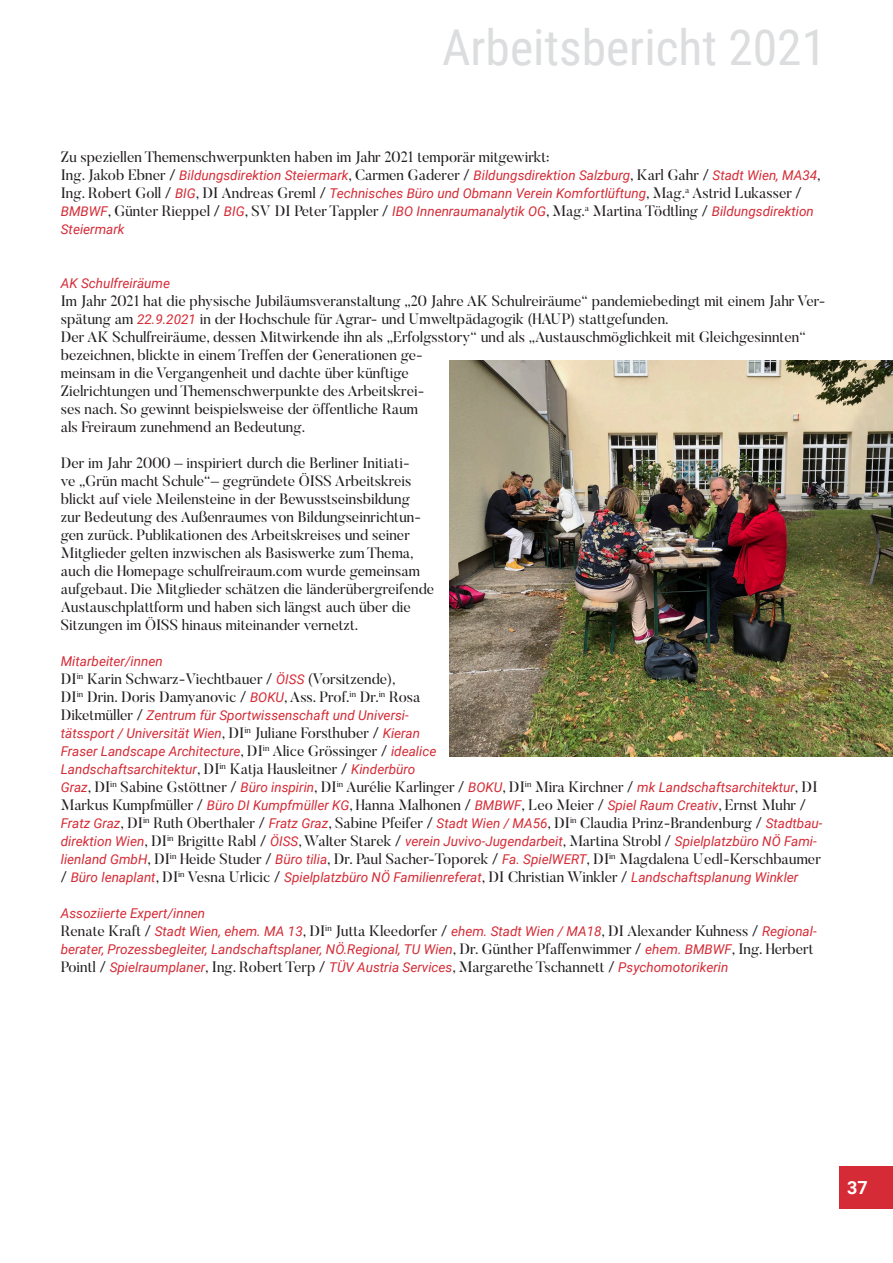
<style>
.page{position:relative;width:893px;height:1263px;background:#fff}
.page>*{position:absolute;margin:0;border:0;box-sizing:border-box;transform-origin:0 0}
.t1{font:49.5px "Roboto Condensed";color:#dcdddf}
.t2{font:700 18px "Roboto";color:#fff}
.t3{font:15px/18px "Butler";color:#231f20}
.t4{font:italic 13.5px/18px "Roboto";color:#d52b36}
.s1{font-family:"Butler";font-style:normal;font-size:15px;color:#231f20}
.s2{font-family:"Roboto";font-style:italic;font-size:13.5px;color:#d52b36}
</style>
<div class="page">
<div style="left:839px;top:1166px;width:54px;height:43px;background:#d52b36"></div>
<img style="left:450px;top:360px;width:443px;height:396px">
<h1 class="t1" style="left:442px;top:13px;width:386px">Arbeitsbericht 2021</h1>
<p class="t3" style="left:61px;top:148px;width:490px">Zu speziellen Themenschwerpunkten haben im Jahr 2021 temporär mitgewirkt:</p>
<p class="t4" style="left:61px;top:166px;width:761px"><span class="s1">Ing. Jakob Ebner /</span> Bildungsdirektion Steiermark<span class="s1">, Carmen Gaderer /</span> Bildungsdirektion Salzburg<span class="s1">, Karl Gahr /</span> Stadt Wien, MA34<span class="s1">,</span></p>
<p class="t3" style="left:61px;top:184px;width:755px">Ing. Robert Goll / <span class="s2">BIG</span>, DI Andreas Greml / <span class="s2">Technisches Büro und Obmann Verein Komfortlüftung</span>, Mag.<sup>a</sup> Astrid Lukasser /<br><span class="s2">BMBWF</span>, Günter Rieppel / <span class="s2">BIG</span>, SV DI Peter Tappler / <span class="s2">IBO Innenraumanalytik OG</span>, Mag.<sup>a</sup> Martina Tödtling / <span class="s2">Bildungsdirektion</span></p>
<p class="t4" style="left:61px;top:220px;width:65px">Steiermark</p>
<p class="t4" style="left:61px;top:274px;width:111px">AK Schulfreiräume</p>
<p class="t3" style="left:61px;top:292px;width:766px">Im Jahr 2021 hat die physische Jubiläumsveranstaltung „20 Jahre AK Schulreiräume“ pandemiebedingt mit einem Jahr Ver&shy;spätung am <span class="s2">22.9.2021</span> in der Hochschule für Agrar- und Umweltpädagogik (HAUP) stattgefunden.</p>
<p class="t3" style="left:61px;top:328px;width:747px">Der AK Schulfreiräume, dessen Mitwirkende ihn als „Erfolgsstory“ und als „Austauschmöglichkeit mit Gleichgesinnten“ bezeichnen, blickte in einem Treffen der Generationen ge-<br>meinsam in die Vergangenheit und dachte über künftige<br>Zielrichtungen und Themenschwerpunkte des Arbeitskrei-<br>ses nach. So gewinnt beispielsweise der öffentliche Raum<br>als Freiraum zunehmend an Bedeutung.</p>
<p class="t3" style="left:61px;top:454px;width:375px">Der im Jahr 2000 – inspiriert durch die Berliner Initiati-<br>ve „Grün macht Schule“– gegründete ÖISS Arbeitskreis blickt auf viele Meilensteine in der Bewusstseinsbildung<br>zur Bedeutung des Außenraumes von Bildungseinrichtun&shy;gen zurück. Publikationen des Arbeitskreises und seiner Mitglieder gelten inzwischen als Basiswerke zum Thema, auch die Homepage schulfreiraum.com wurde gemeinsam aufgebaut. Die Mitglieder schätzen die länderübergreifende Austauschplattform und haben sich längst auch über die Sitzungen im ÖISS hinaus miteinander vernetzt.</p>
<p class="t4" style="left:61px;top:652px;width:103px">Mitarbeiter/innen</p>
<p class="t3" style="left:61px;top:670px;width:361px">DI<sup>in</sup> Karin Schwarz-Viechtbauer / <span class="s2">ÖISS</span> (Vorsitzende),<br>DI<sup>in</sup> Drin. Doris Damyanovic / <span class="s2">BOKU</span>, Ass. Prof.<sup>in</sup> Dr.<sup>in</sup> Rosa</p>
<p class="t4" style="left:61px;top:706px;width:377px"><span class="s1">Diketmüller /</span> Zentrum für Sportwissenschaft und Universi&shy;tätssport / Universität Wien<span class="s1">, DI</span><sup>in</sup> <span class="s1">Juliane Forsthuber /</span> Kieran Fraser Landscape Architecture<span class="s1">, DI</span><sup>in</sup> <span class="s1">Alice Grössinger /</span> idealice Landschaftsarchitektur<span class="s1">, DI</span><sup>in</sup> <span class="s1">Katja Hausleitner /</span> Kinderbüro</p>
<p class="t3" style="left:61px;top:778px;width:763px"><span class="s2">Graz</span>, DI<sup>in</sup> Sabine Gstöttner / <span class="s2">Büro inspirin</span>, DI<sup>in</sup> Aurélie Karlinger / <span class="s2">BOKU</span>, DI<sup>in</sup> Mira Kirchner / <span class="s2">mk Landschaftsarchitektur</span>, DI<br>Markus Kumpfmüller / <span class="s2">Büro DI Kumpfmüller KG</span>, Hanna Malhonen / <span class="s2">BMBWF</span>, Leo Meier / <span class="s2">Spiel Raum Creativ</span>, Ernst Muhr /<br><span class="s2">Fratz Graz</span>, DI<sup>in</sup> Ruth Oberthaler / <span class="s2">Fratz Graz</span>, Sabine Pfeifer / <span class="s2">Stadt Wien / MA56</span>, DI<sup>in</sup> Claudia Prinz-Brandenburg / <span class="s2">Stadtbau-</span></p>
<p class="t4" style="left:61px;top:832px;width:757px">direktion Wien<span class="s1">, DI</span><sup>in</sup> <span class="s1">Brigitte Rabl /</span> ÖISS<span class="s1">, Walter Starek /</span> verein Juvivo-Jugendarbeit<span class="s1">, Martina Strobl /</span> Spielplatzbüro NÖ Fami-</p>
<p class="t3" style="left:61px;top:850px;width:761px"><span class="s2">lienland GmbH</span>, DI<sup>in</sup> Heide Studer / <span class="s2">Büro tilia</span>, Dr. Paul Sacher-Toporek / <span class="s2">Fa. SpielWERT</span>, DI<sup>in</sup> Magdalena Uedl-Kerschbaumer</p>
<p class="t4" style="left:61px;top:868px;width:739px"><span class="s1">/</span> Büro lenaplant<span class="s1">, DI</span><sup>in</sup> <span class="s1">Vesna Urlicic /</span> Spielplatzbüro NÖ Familienreferat<span class="s1">, DI Christian Winkler /</span> Landschaftsplanung Winkler</p>
<p class="t4" style="left:61px;top:904px;width:146px">Assoziierte Expert/innen</p>
<p class="t3" style="left:61px;top:922px;width:757px">Renate Kraft / <span class="s2">Stadt Wien, ehem. MA 13</span>, DI<sup>in</sup> Jutta Kleedorfer / <span class="s2">ehem. Stadt Wien / MA18</span>, DI Alexander Kuhness / <span class="s2">Regional-</span></p>
<p class="t4" style="left:61px;top:940px;width:754px">berater, Prozessbegleiter, Landschaftsplaner, NÖ.Regional, TU Wien<span class="s1">, Dr. Günther Pfaffenwimmer /</span> ehem. BMBWF<span class="s1">, Ing. Herbert<br>Pointl /</span> Spielraumplaner<span class="s1">, Ing. Robert Terp /</span> TÜV Austria Services<span class="s1">, Margarethe Tschannett /</span> Psychomotorikerin</p>
<p class="t2" style="left:847px;top:1175px;width:22px">37</p>
</div>
